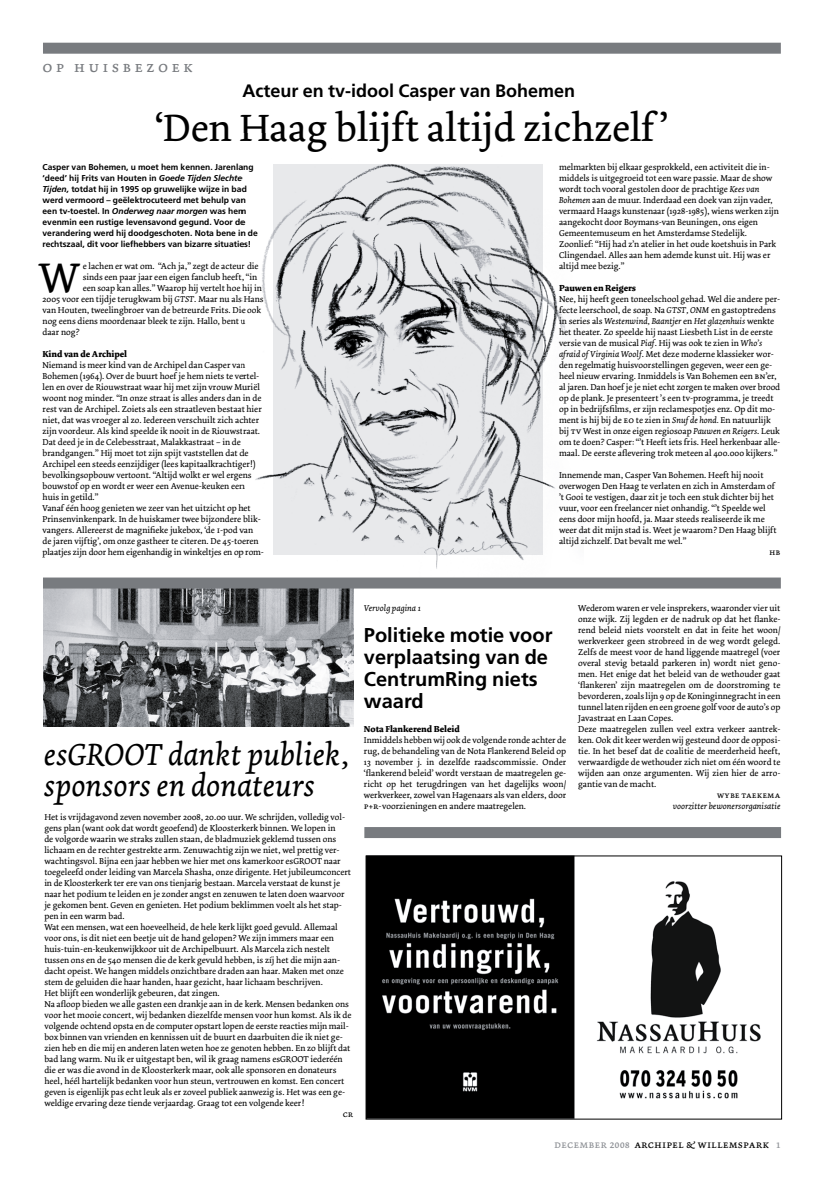
<style>
.page{position:relative;width:823px;height:1191px;background:#fff}
.page>*{position:absolute;margin:0;border:0;box-sizing:border-box;transform-origin:0 0}
.t1{font:43.5px "Dolly";color:#000}
.t2{font:40px "Dolly";color:#000}
.t3{font:italic 32.1px/31px "Dolly";color:#000}
.t4{font:700 20px/22px "Frutiger";color:#000}
.t5{font:700 18px "Frutiger";color:#000}
.t6{font:16px "Dolly Small Caps";letter-spacing:.2em;color:#787b7f}
.t7{font:11px "Dolly Small Caps";color:#000}
.t8{font:9px/11px "Dolly";color:#000}
.t9{font:700 9px "Dolly";color:#000}
.t10{font:italic 9px "Dolly";color:#000}
.t11{font:9px "Dolly Small Caps";color:#000}
.t12{font:700 8.5px/11px "Frutiger";color:#000}
.s1{font-style:italic}
.s2{font-family:"Dolly Small Caps"}
.s3{color:#8d9095}
</style>
<div class="page">
<img style="left:44px;top:588px;width:309px;height:138px">
<div style="left:43px;top:43px;width:737px;height:11px;background:#787b7f"></div>
<img style="left:255px;top:164px;width:311px;height:405px">
<div style="left:43px;top:577px;width:737px;height:11px;background:#787b7f"></div>
<div style="left:364px;top:827px;width:416px;height:11px;background:#787b7f"></div>
<img style="left:367px;top:857px;width:394px;height:260px">
<div style="left:365px;top:855px;width:416px;height:264px;border:1px solid #000"></div>
<h3 class="t6" style="left:43px;top:58px;width:152px">op huisbezoek</h3>
<h3 class="t5" style="left:242px;top:80px;width:334px">Acteur en tv-idool Casper van Bohemen</h3>
<h2 class="t2" style="left:155px;top:104px;width:514px">‘Den Haag blijft altijd zichzelf ’</h2>
<p class="t8" style="left:558px;top:162px;width:221px">melmarkten bij elkaar gesprokkeld, een activiteit die in&shy;middels is uitgegroeid tot een ware passie. Maar de show wordt toch vooral gestolen door de prachtige <span class="s1">Kees van Bohemen</span> aan de muur. Inderdaad een doek van zijn vader, vermaard Haags kunstenaar (1928-1985), wiens werken zijn aangekocht door Boymans-van Beuningen, ons eigen Gemeentemuseum en het Amsterdamse Stedelijk.<br>Zoonlief: “Hij had z’n atelier in het oude koetshuis in Park Clingendael. Alles aan hem ademde kunst uit. Hij was er altijd mee bezig.”</p>
<p class="t9" style="left:558px;top:283px;width:78px">Pauwen en Reigers</p>
<p class="t8" style="left:558px;top:294px;width:222px">Nee, hij heeft geen toneelschool gehad. Wel die andere per&shy;fecte leerschool, de soap. Na <span class="s1">GTST, ONM</span> en gastoptredens in series als <span class="s1">Westenwind, Baantjer</span> en <span class="s1">Het glazenhuis</span> wenkte het theater. Zo speelde hij naast Liesbeth List in de eerste versie van de musical <span class="s1">Piaf</span>. Hij was ook te zien in <span class="s1">Who’s afraid of Virginia Woolf</span>. Met deze moderne klassieker wor&shy;den regelmatig huisvoorstellingen gegeven, weer een ge&shy;heel nieuw ervaring. Inmiddels is Van Bohemen een <span class="s2">bn</span>’er, al jaren. Dan hoef je je niet echt zorgen te maken over brood op de plank. Je presenteert ’s een tv-programma, je treedt op in bedrijfsfilms, er zijn reclamespotjes enz. Op dit mo&shy;ment is hij bij de <span class="s2">eo</span> te zien in <span class="s1">Snuf de hond.</span> En natuurlijk bij <span class="s2">tv</span> West in onze eigen regiosoap <span class="s1">Pauwen en Reigers</span>. Leuk om te doen? Casper: “’t Heeft iets fris. Heel herkenbaar alle&shy;maal. De eerste aflevering trok meteen al 400.000 kijkers.”</p>
<p class="t8" style="left:558px;top:470px;width:219px">Innemende man, Casper Van Bohemen. Heeft hij nooit overwogen Den Haag te verlaten en zich in Amsterdam of ’t Gooi te vestigen, daar zit je toch een stuk dichter bij het vuur, voor een freelancer niet onhandig. “’t Speelde wel eens door mijn hoofd, ja. Maar steeds realiseerde ik me weer dat dit mijn stad is. Weet je waarom? Den Haag blijft altijd zichzelf. Dat bevalt me wel.”</p>
<p class="t11" style="left:768px;top:547px;width:13px">hb</p>
<p class="t12" style="left:43px;top:162px;width:216px">Casper van Bohemen, u moet hem kennen. Jarenlang ‘deed’ hij Frits van Houten in <span class="s1">Goede Tijden Slechte Tijden,</span> totdat hij in 1995 op gruwelijke wijze in bad werd vermoord – geëlektrocuteerd met behulp van een tv-toestel. In <span class="s1">Onderweg naar morgen</span> was hem evenmin een rustige levensavond gegund. Voor de verandering werd hij doodgeschoten. Nota bene in de rechtszaal, dit voor liefhebbers van bizarre situaties!</p>
<p class="t8" style="left:83px;top:261px;width:177px">e lachen er wat om. “Ach ja,” zegt de acteur die</p>
<p class="t8" style="left:83px;top:272px;width:176px">sinds een paar jaar een eigen fanclub heeft, “in</p>
<p class="t8" style="left:83px;top:283px;width:181px">een soap kan alles.” Waarop hij vertelt hoe hij in</p>
<p class="t8" style="left:43px;top:294px;width:222px">2005 voor een tijdje terugkwam bij <span class="s1">GTST</span>. Maar nu als Hans</p>
<p class="t8" style="left:43px;top:305px;width:220px">van Houten, tweelingbroer van de betreurde Frits. Die ook</p>
<p class="t8" style="left:43px;top:316px;width:205px">nog eens diens moordenaar bleek te zijn. Hallo, bent u</p>
<p class="t8" style="left:43px;top:327px;width:39px">daar nog?</p>
<p class="t9" style="left:43px;top:349px;width:86px">Kind van de Archipel</p>
<p class="t8" style="left:43px;top:360px;width:223px">Niemand is meer kind van de Archipel dan Casper van Bohemen (1964). Over de buurt hoef je hem niets te vertel&shy;len en over de Riouwstraat waar hij met zijn vrouw Muriël woont nog minder. “In onze straat is alles anders dan in de rest van de Archipel. Zoiets als een straatleven bestaat hier niet, dat was vroeger al zo. Iedereen verschuilt zich achter zijn voordeur. Als kind speelde ik nooit in de Riouwstraat.<br>Dat deed je in de Celebesstraat, Malakkastraat – in de brandgangen.” Hij moet tot zijn spijt vaststellen dat de Archipel een steeds eenzijdiger (lees kapitaalkrachtiger!) bevolkingsopbouw vertoont. “Altijd wolkt er wel ergens bouwstof op en wordt er weer een Avenue-keuken een<br>huis in getild.”<br>Vanaf één hoog genieten we zeer van het uitzicht op het Prinsenvinkenpark. In de huiskamer twee bijzondere blik&shy;vangers. Allereerst de magnifieke jukebox, ‘de <span class="s2">i</span>-pod van de jaren vijftig’, om onze gastheer te citeren. De 45-toeren plaatjes zijn door hem eigenhandig in winkeltjes en op rom-</p>
<h1 class="t1" style="left:39px;top:251px;width:42px">W</h1>
<h3 class="t3" style="left:44px;top:739px;width:307px">esGROOT dankt publiek, sponsors en donateurs</h3>
<p class="t8" style="left:44px;top:811px;width:308px">Het is vrijdagavond zeven november 2008, 20.00 uur. We schrijden, volledig vol&shy;gens plan (want ook dat wordt geoefend) de Kloosterkerk binnen. We lopen in<br>de volgorde waarin we straks zullen staan, de bladmuziek geklemd tussen ons lichaam en de rechter gestrekte arm. Zenuwachtig zijn we niet, wel prettig ver&shy;wachtingsvol. Bijna een jaar hebben we hier met ons kamerkoor esGROOT naar toegeleefd onder leiding van Marcela Shasha, onze dirigente. Het jubileumconcert in de Kloosterkerk ter ere van ons tienjarig bestaan. Marcela verstaat de kunst je naar het podium te leiden en je zonder angst en zenuwen te laten doen waarvoor je gekomen bent. Geven en genieten. Het podium beklimmen voelt als het stap&shy;pen in een warm bad.<br>Wat een mensen, wat een hoeveelheid, de hele kerk lijkt goed gevuld. Allemaal voor ons, is dit niet een beetje uit de hand gelopen? We zijn immers maar een huis-tuin-en-keukenwijkkoor uit de Archipelbuurt. Als Marcela zich nestelt tussen ons en de 540 mensen die de kerk gevuld hebben, is zíj het die mijn aan&shy;dacht opeist. We hangen middels onzichtbare draden aan haar. Maken met onze stem de geluiden die haar handen, haar gezicht, haar lichaam beschrijven.<br>Het blijft een wonderlijk gebeuren, dat zingen.<br>Na afloop bieden we alle gasten een drankje aan in de kerk. Mensen bedanken ons voor het mooie concert, wij bedanken diezelfde mensen voor hun komst. Als ik de volgende ochtend opsta en de computer opstart lopen de eerste reacties mijn mail&shy;box binnen van vrienden en kennissen uit de buurt en daarbuiten die ik niet ge&shy;zien heb en die mij en anderen laten weten hoe ze genoten hebben. En zo blijft dat bad lang warm. Nu ik er uitgestapt ben, wil ik graag namens esGROOT iederéén die er was die avond in de Kloosterkerk maar, ook alle sponsoren en donateurs heel, héél hartelijk bedanken voor hun steun, vertrouwen en komst. Een concert geven is eigenlijk pas echt leuk als er zoveel publiek aanwezig is. Het was een ge&shy;weldige ervaring deze tiende verjaardag. Graag tot een volgende keer!</p>
<p class="t11" style="left:342px;top:1108px;width:12px">cr</p>
<p class="t10" style="left:364px;top:602px;width:58px">Vervolg pagina 1</p>
<h3 class="t4" style="left:364px;top:623px;width:190px">Politieke motie voor verplaatsing van de<br>CentrumRing niets waard</h3>
<p class="t9" style="left:364px;top:723px;width:97px">Nota Flankerend Beleid</p>
<p class="t8" style="left:364px;top:734px;width:204px;text-align:justify">Inmiddels hebben wij ook de volgende ronde achter de rug, de behandeling van de Nota Flankerend Beleid op 13 november j. in dezelfde raadscommissie. Onder ‘flankerend beleid’ wordt verstaan de maatregelen ge&shy;richt op het terugdringen van het dagelijks woon/ werkverkeer, zowel van Hagenaars als van elders, door <span class="s2">p+r</span>-voorzieningen en andere maatregelen.</p>
<p class="t8" style="left:578px;top:602px;width:204px">Wederom waren er vele insprekers, waaronder vier uit onze wijk. Zij legden er de nadruk op dat het flanke&shy;rend beleid niets voorstelt en dat in feite het woon/ werkverkeer geen strobreed in de weg wordt gelegd.<br>Zelfs de meest voor de hand liggende maatregel (voer overal stevig betaald parkeren in) wordt niet geno&shy;men. Het enige dat het beleid van de wethouder gaat ‘flankeren’ zijn maatregelen om de doorstroming te bevorderen, zoals lijn 9 op de Koninginnegracht in een tunnel laten rijden en een groene golf voor de auto’s op Javastraat en Laan Copes.<br>Deze maatregelen zullen veel extra verkeer aantrek&shy;ken. Ook dit keer werden wij gesteund door de opposi&shy;tie. In het besef dat de coalitie de meerderheid heeft, verwaardigde de wethouder zich niet om één woord te wijden aan onze argumenten. Wij zien hier de arro&shy;gantie van de macht.</p>
<p class="t11" style="left:716px;top:789px;width:65px">wybe taekema</p>
<p class="t10" style="left:672px;top:800px;width:109px">voorzitter bewonersorganisatie</p>
<p class="t7" style="left:553px;top:1138px;width:228px"><span class="s3">december 2008</span> archipel &amp; willemspark <span class="s3">1</span></p>
</div>
